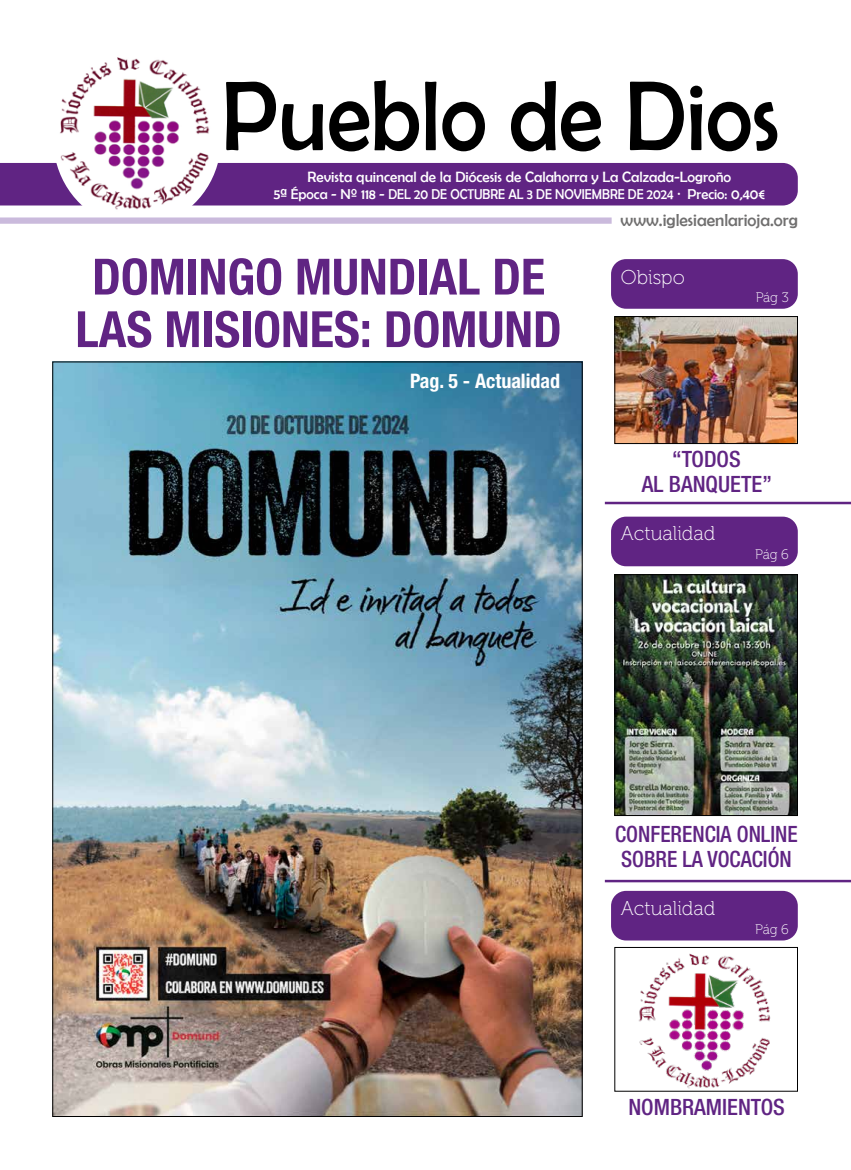
<style>
.page{position:relative;width:851px;height:1170px;background:#fff}
.page>*{position:absolute;margin:0;border:0;box-sizing:border-box;transform-origin:0 0}
.t1{font:100px "Berlin Sans FB";color:#000;scale:.9 1}
.t2{font:700 condensed 50px/52.5px "Helvetica Neue LT Std";color:#602483;text-align:center}
.t3{font:500 condensed 22.5px/25px "Helvetica Neue LT Std";color:#602483;scale:.95 1}
.t4{font:500 condensed 22.5px/25px "Helvetica Neue LT Std";color:#602483;text-align:center}
.t5{font:20px "Museo 100";color:#fff}
.t6{font:700 condensed 20px "Helvetica Neue LT Std";color:#fff}
.t7{font:17.5px "Berlin Sans FB";color:#706f6f}
.t8{font:15px "Berlin Sans FB";color:#fff}
.t9{font:14.38px "Berlin Sans FB";color:#fff}
.t10{font:13.75px "Museo 100";letter-spacing:-.01em;color:#fff}
</style>
<div class="page">
<img style="left:54px;top:363px;width:526px;height:751px">
<div style="left:0;top:163px;width:797px;height:42px;background:#602483"></div>
<img style="left:53px;top:57px;width:168px;height:153px">
<div style="left:0;top:217px;width:611px;height:7px;background:#cabadc"></div>
<div style="left:611px;top:259px;width:186px;height:50px;background:#602483;border-radius:15px"></div>
<div style="left:611px;top:516px;width:186px;height:50px;background:#602483;border-radius:15px"></div>
<div style="left:611px;top:890px;width:186px;height:50px;background:#602483;border-radius:15px"></div>
<img style="left:616px;top:318px;width:179px;height:124px">
<div style="left:614px;top:316px;width:183px;height:128px;border:1px solid #000"></div>
<img style="left:616px;top:576px;width:179px;height:237px">
<div style="left:614px;top:574px;width:183px;height:241px;border:1px solid #000"></div>
<img style="left:638px;top:953px;width:133px;height:136px">
<hr style="left:604px;top:501px;width:246px;height:3px;background:#602483">
<hr style="left:604px;top:879px;width:246px;height:3px;background:#602483">
<h1 class="t1" style="left:221px;top:61px;width:621px">Pueblo de Dios</h1>
<p class="t8" style="left:307px;top:168px;width:425px">Revista quincenal de la Diócesis de Calahorra y La Calzada-Logroño</p>
<p class="t9" style="left:274px;top:186px;width:493px">5ª Época - Nº 118 - DEL 20 DE OCTUBRE AL 3 DE NOVIEMBRE DE 2024 · Precio: 0,40€</p>
<p class="t7" style="left:620px;top:210px;width:178px">www.iglesiaenlarioja.org</p>
<h2 class="t2" style="left:75px;top:250px;width:487px">DOMINGO MUNDIAL DE<br>LAS MISIONES: DOMUND</h2>
<h3 class="t6" style="left:410px;top:369px;width:152px">Pag. 5 - Actualidad</h3>
<h3 class="t5" style="left:620px;top:266px;width:65px">Obispo</h3>
<p class="t10" style="left:755px;top:290px;width:35px">Pág 3</p>
<h3 class="t4" style="left:641px;top:446px;width:131px">“TODOS<br>AL BANQUETE”</h3>
<h3 class="t5" style="left:620px;top:522px;width:96px">Actualidad</h3>
<p class="t10" style="left:755px;top:546px;width:35px">Pág 6</p>
<h3 class="t3" style="left:615px;top:821px;width:194px">CONFERENCIA ONLINE<br>SOBRE LA VOCACIÓN</h3>
<h3 class="t5" style="left:620px;top:897px;width:96px">Actualidad</h3>
<p class="t10" style="left:755px;top:922px;width:35px">Pág 6</p>
<h3 class="t4" style="left:628px;top:1094px;width:158px">NOMBRAMIENTOS</h3>
</div>
